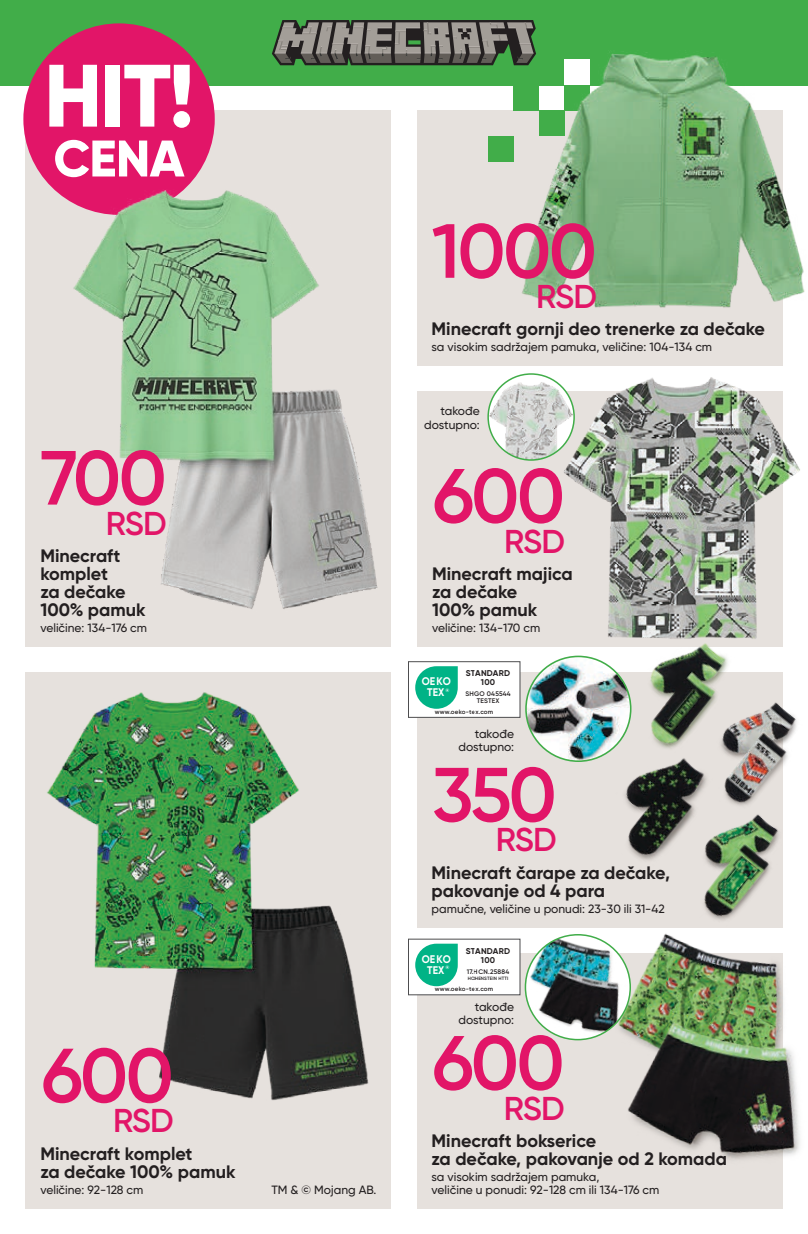
<style>
.page{position:relative;width:808px;height:1234px;background:#fff}
.page>*{position:absolute;margin:0;border:0;box-sizing:border-box;transform-origin:0 0}
.t1{font:800 88.2px "Gilroy";color:#fff}
.t2{font:600 76.5px "Gilroy";letter-spacing:-.035em;color:#e21568}
.t3{font:800 51.3px "Gilroy";color:#fff}
.t4{font:600 33px "Gilroy";letter-spacing:-.035em;color:#e21568}
.t5{font:700 18px/18px "Gilroy";color:#231f20}
.t6{font:500 12px/13.5px "Gilroy";color:#231f20;text-align:right}
.t7{font:700 11.1px/10.9px "Gilroy";color:#fff;text-align:center;scale:.92 1}
.t8{font:700 8.4px/8.7px "Gilroy";letter-spacing:.03em;color:#231f20;text-align:center}
.t9{font:600 6.6px/6.6px "Gilroy";letter-spacing:.03em;color:#231f20;text-align:center}
.t10{font:600 6.3px "Gilroy";letter-spacing:.03em;color:#231f20}
.t11{font:700 4.95px "Gilroy";color:#fff}
.t12{font:600 4.8px "Gilroy";letter-spacing:.03em;color:#231f20}
</style>
<div class="page">
<div style="left:0;top:0;width:808px;height:85px;background:#41ad49"></div>
<div style="left:26px;top:111px;width:365px;height:535px;background:#e6e1dd"></div>
<div style="left:417px;top:391px;width:365px;height:255px;background:#e6e1dd"></div>
<div style="left:417px;top:111px;width:365px;height:255px;background:#e6e1dd"></div>
<div style="left:417px;top:672px;width:365px;height:255px;background:#e6e1dd"></div>
<div style="left:26px;top:672px;width:365px;height:536px;background:#e6e1dd"></div>
<div style="left:417px;top:952px;width:365px;height:256px;background:#e6e1dd"></div>
<div style="left:488px;top:136px;width:26px;height:26px;background:#41ad49"></div>
<svg style="left:272px;top:20px;width:223px;height:45px;background:#6b6b63"></svg>
<div style="left:408px;top:661px;width:112px;height:56px;background:#fff;border:1px solid #4d4d4f"></div>
<div style="left:415px;top:666px;width:43px;height:42px;background:#00b386;border-radius:21px"></div>
<div style="left:408px;top:938px;width:112px;height:57px;background:#fff;border:1px solid #4d4d4f"></div>
<div style="left:415px;top:943px;width:43px;height:43px;background:#00b386;border-radius:21px"></div>
<img style="left:495px;top:20px;width:313px;height:364px">
<img style="left:25px;top:672px;width:344px;height:457px">
<img style="left:541px;top:336px;width:267px;height:272px">
<img style="left:537px;top:608px;width:260px;height:320px">
<img style="left:568px;top:890px;width:229px;height:151px">
<img style="left:592px;top:990px;width:208px;height:215px">
<div style="left:23px;top:23px;width:192px;height:192px;background:#e21568;border-radius:50%"></div>
<img style="left:49px;top:146px;width:342px;height:501px">
<img style="left:488px;top:374px;width:86px;height:86px;border-radius:43px">
<div style="left:487px;top:373px;width:88px;height:87px;border:2px solid #41ad49;border-radius:50%"></div>
<img style="left:526px;top:656px;width:105px;height:105px;border-radius:52px">
<div style="left:525px;top:655px;width:106px;height:106px;border:2px solid #41ad49;border-radius:50%"></div>
<img style="left:525px;top:934px;width:104px;height:74px">
<img style="left:529px;top:950px;width:101px;height:89px">
<div style="left:525px;top:933px;width:106px;height:107px;border:2px solid #41ad49;border-radius:50%"></div>
<h1 class="t1" style="left:44px;top:40px;width:152px">HIT!</h1>
<h3 class="t3" style="left:54px;top:126px;width:132px">CENA</h3>
<h2 class="t2" style="left:40px;top:430px;width:128px">700</h2>
<h3 class="t4" style="left:106px;top:502px;width:62px">RSD</h3>
<h3 class="t5" style="left:40px;top:546px;width:107px">Minecraft komplet<br>za dečake<br>100% pamuk</h3>
<p class="t6" style="left:40px;top:620px;width:108px">veličine: 134-176 cm</p>
<h2 class="t2" style="left:41px;top:1027px;width:134px">600</h2>
<h3 class="t4" style="left:113px;top:1099px;width:62px">RSD</h3>
<h3 class="t5" style="left:40px;top:1144px;width:197px">Minecraft komplet<br>za dečake 100% pamuk</h3>
<p class="t6" style="left:40px;top:1182px;width:104px">veličine: 92-128 cm</p>
<p class="t6" style="left:271px;top:1182px;width:106px">TM &amp; © Mojang AB.</p>
<h2 class="t2" style="left:432px;top:203px;width:167px">1000</h2>
<h3 class="t4" style="left:536px;top:276px;width:62px">RSD</h3>
<h3 class="t5" style="left:432px;top:320px;width:335px">Minecraft gornji deo trenerke za dečake</h3>
<p class="t6" style="left:432px;top:340px;width:282px">sa visokim sadržajem pamuka, veličine: 104-134 cm</p>
<p class="t6" style="left:424px;top:404px;width:57px">takođe dostupno:</p>
<h2 class="t2" style="left:433px;top:448px;width:134px">600</h2>
<h3 class="t4" style="left:504px;top:520px;width:62px">RSD</h3>
<h3 class="t5" style="left:432px;top:564px;width:142px">Minecraft majica za dečake<br>100% pamuk</h3>
<p class="t6" style="left:432px;top:620px;width:110px">veličine: 134-170 cm</p>
<p class="t8" style="left:466px;top:669px;width:46px">STANDARD<br>100</p>
<p class="t9" style="left:466px;top:690px;width:47px">SHGO 045544<br>TESTEX</p>
<p class="t10" style="left:435px;top:707px;width:60px">www.oeko-tex.com</p>
<p class="t7" style="left:422px;top:675px;width:33px">OEKO<br>TEX</p>
<p class="t11" style="left:446px;top:686px;width:5px">®</p>
<p class="t6" style="left:458px;top:726px;width:57px">takođe dostupno:</p>
<h2 class="t2" style="left:432px;top:747px;width:126px">350</h2>
<h3 class="t4" style="left:496px;top:819px;width:62px">RSD</h3>
<h3 class="t5" style="left:432px;top:863px;width:240px">Minecraft čarape za dečake, pakovanje od 4 para</h3>
<p class="t6" style="left:432px;top:901px;width:235px">pamučne, veličine u ponudi: 23-30 ili 31-42</p>
<p class="t8" style="left:466px;top:946px;width:46px">STANDARD<br>100</p>
<p class="t9" style="left:467px;top:967px;width:44px">17.HCN.25884</p>
<p class="t12" style="left:468px;top:975px;width:42px">HOHENSTEIN HTTI</p>
<p class="t10" style="left:435px;top:984px;width:60px">www.oeko-tex.com</p>
<p class="t7" style="left:422px;top:953px;width:33px">OEKO<br>TEX</p>
<p class="t11" style="left:446px;top:964px;width:5px">®</p>
<p class="t6" style="left:458px;top:999px;width:57px">takođe dostupno:</p>
<h2 class="t2" style="left:432px;top:1015px;width:134px">600</h2>
<h3 class="t4" style="left:504px;top:1087px;width:62px">RSD</h3>
<h3 class="t5" style="left:432px;top:1131px;width:297px">Minecraft bokserice<br>za dečake, pakovanje od 2 komada</h3>
<p class="t6" style="left:432px;top:1169px;width:229px;text-align:left">sa visokim sadržajem pamuka,<br>veličine u ponudi: 92-128 cm ili 134-176 cm</p>
</div>
